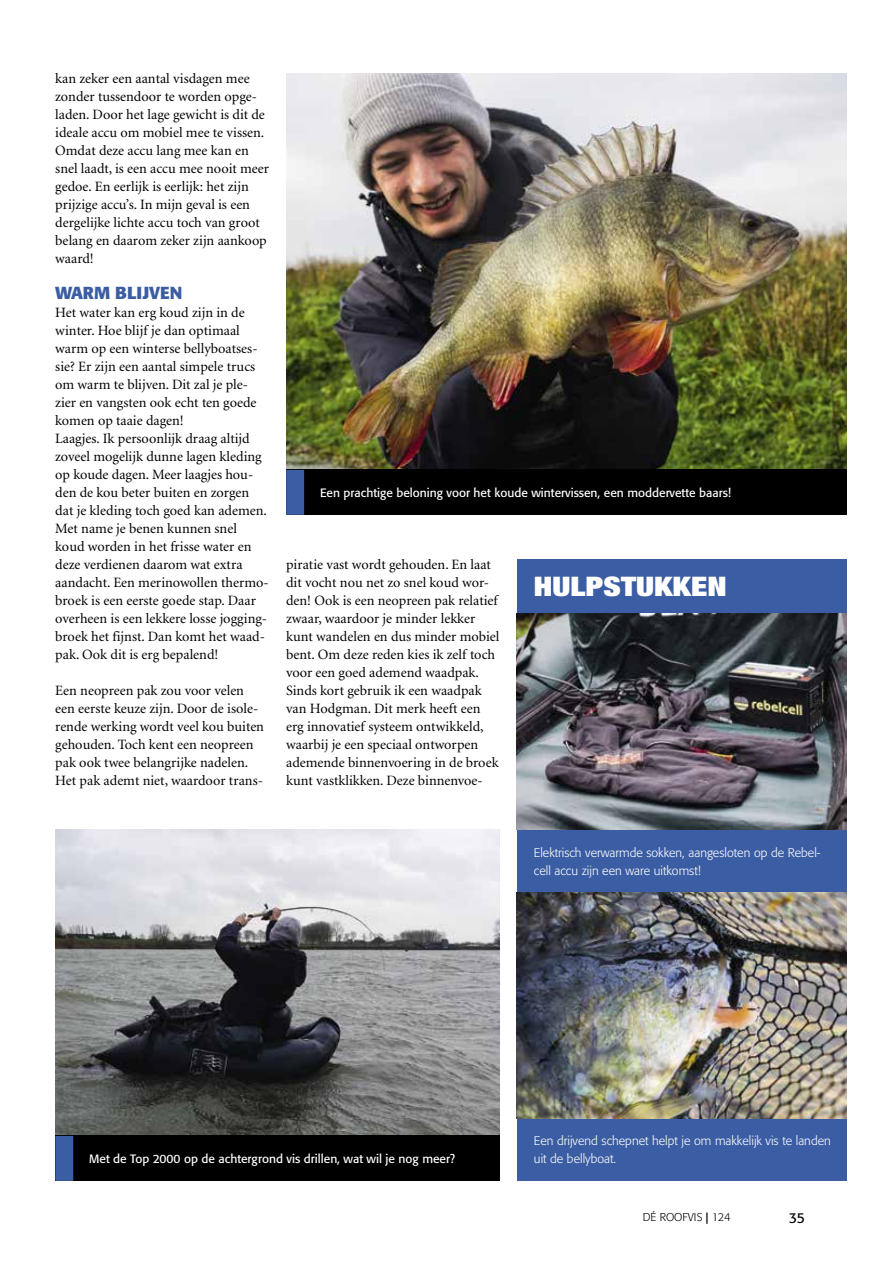
<style>
.page{position:relative;width:893px;height:1263px;background:#fff}
.page>*{position:absolute;margin:0;border:0;box-sizing:border-box;transform-origin:0 0}
.t1{font:900 expanded 27px "Helvetica Neue";color:#fff;scale:1.2 1}
.t2{font:700 17.25px "Formata";letter-spacing:-.01em;color:#3b5da3}
.t3{font:14.25px/18px "Minion";color:#000}
.t4{font:14.25px "Formata";color:#000}
.t5{font:300 12.3px/18px "Formata";color:#fff}
.t6{font:12px "Formata";color:#fff}
.t7{font:300 11.25px "Formata";color:#000}
.s1{font-weight:500}
</style>
<div class="page">
<div style="left:517px;top:560px;width:329px;height:621px;background:#3b5da3"></div>
<img style="left:517px;top:893px;width:329px;height:225px">
<img style="left:517px;top:613px;width:329px;height:216px">
<img style="left:286px;top:74px;width:560px;height:396px">
<div style="left:286px;top:470px;width:560px;height:45px;background:#000"></div>
<div style="left:286px;top:470px;width:18px;height:45px;background:#3b5da3"></div>
<img style="left:55px;top:830px;width:445px;height:306px">
<div style="left:55px;top:1136px;width:445px;height:45px;background:#000"></div>
<div style="left:55px;top:1136px;width:18px;height:45px;background:#3b5da3"></div>
<p class="t3" style="left:55px;top:70px;width:215px">kan zeker een aantal visdagen mee zonder tussendoor te worden opge&shy;laden. Door het lage gewicht is dit de ideale accu om mobiel mee te vissen.<br>Omdat deze accu lang mee kan en snel laadt, is een accu mee nooit meer gedoe. En eerlijk is eerlijk: het zijn prijzige accu’s. In mijn geval is een dergelijke lichte accu toch van groot belang en daarom zeker zijn aankoop waard!</p>
<p class="t2" style="left:55px;top:282px;width:129px">WARM BLIJVEN</p>
<p class="t3" style="left:55px;top:304px;width:215px">Het water kan erg koud zijn in de winter. Hoe blijf je dan optimaal warm op een winterse bellyboatses&shy;sie? Er zijn een aantal simpele trucs om warm te blijven. Dit zal je ple&shy;zier en vangsten ook echt ten goede komen op taaie dagen!<br>Laagjes. Ik persoonlijk draag altijd zoveel mogelijk dunne lagen kleding op koude dagen. Meer laagjes hou&shy;den de kou beter buiten en zorgen dat je kleding toch goed kan ademen.<br>Met name je benen kunnen snel koud worden in het frisse water en deze verdienen daarom wat extra aandacht. Een merinowollen thermo&shy;broek is een eerste goede stap. Daar overheen is een lekkere losse jogging&shy;broek het fijnst. Dan komt het waad&shy;pak. Ook dit is erg bepalend!</p>
<p class="t3" style="left:55px;top:682px;width:210px">Een neopreen pak zou voor velen een eerste keuze zijn. Door de isole&shy;rende werking wordt veel kou buiten gehouden. Toch kent een neopreen pak ook twee belangrijke nadelen.<br>Het pak ademt niet, waardoor trans-</p>
<p class="t6" style="left:320px;top:485px;width:412px">Een prachtige beloning voor het koude wintervissen, een moddervette baars!</p>
<p class="t3" style="left:286px;top:556px;width:215px">piratie vast wordt gehouden. En laat dit vocht nou net zo snel koud wor&shy;den! Ook is een neopreen pak relatief zwaar, waardoor je minder lekker kunt wandelen en dus minder mobiel bent. Om deze reden kies ik zelf toch voor een goed ademend waadpak.<br>Sinds kort gebruik ik een waadpak van Hodgman. Dit merk heeft een erg innovatief systeem ontwikkeld, waarbij je een speciaal ontworpen ademende binnenvoering in de broek kunt vastklikken. Deze binnenvoe-</p>
<h1 class="t1" style="left:534px;top:569px;width:162px">HULPSTUKKEN</h1>
<p class="t5" style="left:534px;top:844px;width:288px">Elektrisch verwarmde sokken, aangesloten op de Rebel&shy;cell accu zijn een ware uitkomst!</p>
<p class="t6" style="left:89px;top:1151px;width:367px">Met de Top 2000 op de achtergrond vis drillen, wat wil je nog meer?</p>
<p class="t5" style="left:534px;top:1132px;width:298px">Een drijvend schepnet helpt je om makkelijk vis te landen uit de bellyboat.</p>
<p class="t7" style="left:643px;top:1211px;width:89px">DÉ ROOFVIS <span class="s1">|</span> 124</p>
<p class="t4" style="left:789px;top:1209px;width:18px">35</p>
</div>
